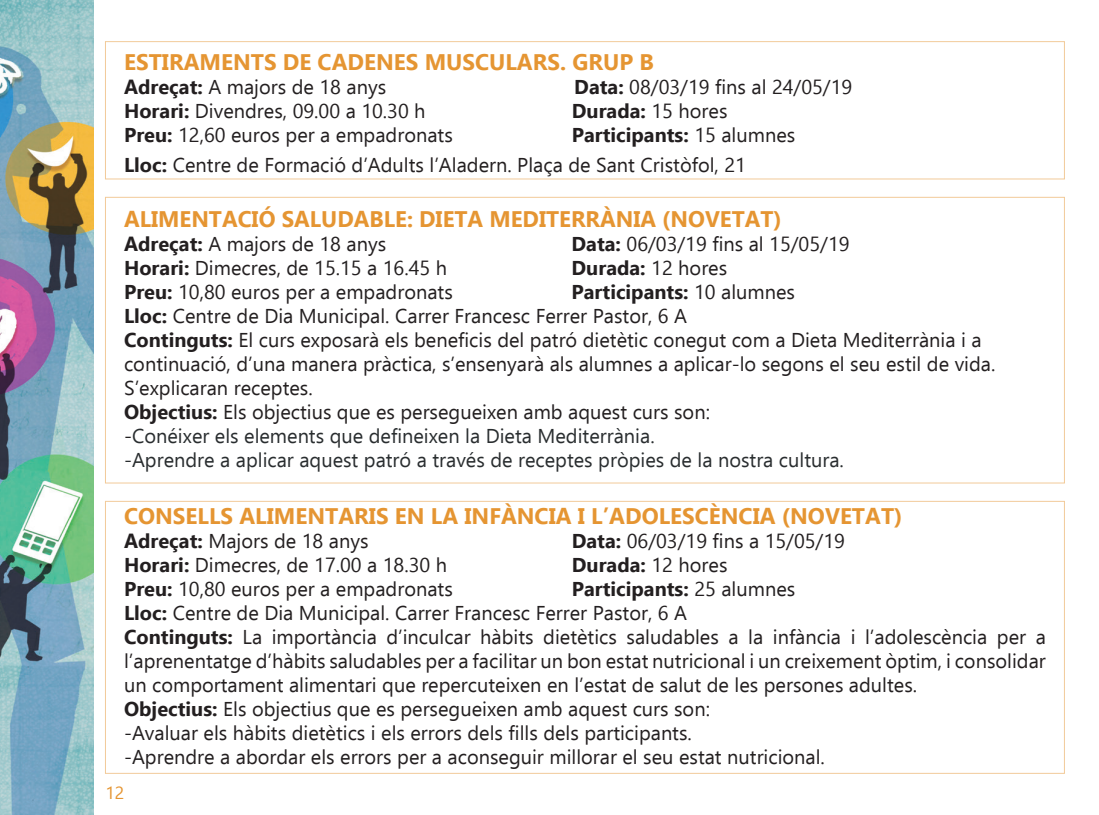
<style>
.page{position:relative;width:1099px;height:815px;background:#fff}
.page>*{position:absolute;margin:0;border:0;box-sizing:border-box;transform-origin:0 0}
.t1{font:700 22.5px "Ebrima";color:#e59532}
.t2{font:20px/24px "Ebrima";color:#231f20}
.t3{font:700 20px "Ebrima";color:#231f20}
.t4{font:17.5px "Ebrima";color:#e59532}
.s1{font-weight:700}
.s2{font-weight:400}
.s3{color:#292d2f}
</style>
<div class="page">
<img style="left:0;top:0;width:94px;height:815px">
<p class="t1" style="left:124px;top:45px;width:531px">ESTIRAMENTS DE CADENES MUSCULARS. GRUP B</p>
<p class="t2" style="left:124px;top:74px;width:263px"><span class="s1">Adreçat:</span> A majors de 18 anys</p>
<p class="t2" style="left:574px;top:74px;width:279px"><span class="s1">Data:</span> 08/03/19 fins al 24/05/19</p>
<p class="t2" style="left:124px;top:98px;width:303px"><span class="s1">Horari:</span> Divendres, 09.00 a 10.30 h</p>
<p class="t3" style="left:572px;top:96px;width:157px">Durada: <span class="s2">15 hores</span></p>
<p class="t2" style="left:124px;top:122px;width:330px"><span class="s1">Preu:</span> 12,60 euros per a empadronats</p>
<p class="t2" style="left:124px;top:119px;width:672px;line-height:30px;text-indent:448px"><span class="s1">Participants:</span> 15 alumnes<br><span class="s1">Lloc:</span> Centre de Formació d’Adults l’Aladern. Plaça de Sant Cristòfol, 21</p>
<p class="t1" style="left:124px;top:202px;width:659px">ALIMENTACIÓ SALUDABLE: DIETA MEDITERRÀNIA (NOVETAT)</p>
<p class="t2" style="left:124px;top:231px;width:263px"><span class="s1">Adreçat:</span> A majors de 18 anys</p>
<p class="t2" style="left:571px;top:231px;width:279px"><span class="s1">Data:</span> 06/03/19 fins al 15/05/19</p>
<p class="t2" style="left:124px;top:255px;width:324px"><span class="s1">Horari:</span> Dimecres, de 15.15 a 16.45 h</p>
<p class="t3" style="left:571px;top:253px;width:157px">Durada: <span class="s2">12 hores</span></p>
<p class="t2" style="left:124px;top:279px;width:330px"><span class="s1">Preu:</span> 10,80 euros per a empadronats</p>
<p class="t2" style="left:124px;top:279px;width:872px;text-indent:447px"><span class="s1">Participants:</span> 10 alumnes<br><span class="s1">Lloc:</span> Centre de Dia Municipal. Carrer Francesc Ferrer Pastor, 6 A<br><span class="s1">Continguts:</span> El curs exposarà els beneficis del patró dietètic conegut com a Dieta Mediterrània i a continuació, d’una manera pràctica, s’ensenyarà als alumnes a aplicar-lo segons el seu estil de vida.<br>S’explicaran receptes.<br><span class="s1">Objectius:</span> Els objectius que es persegueixen amb aquest curs son:<br>-<span class="s3">Conéixer els elements que defineixen la Dieta Mediterrània.<br>-Aprendre a aplicar aquest patró a través de receptes pròpies de la nostra cultura.</span></p>
<p class="t1" style="left:124px;top:499px;width:780px">CONSELLS ALIMENTARIS EN LA INFÀNCIA I L’ADOLESCÈNCIA (NOVETAT)</p>
<p class="t2" style="left:124px;top:528px;width:246px"><span class="s1">Adreçat:</span> Majors de 18 anys</p>
<p class="t2" style="left:572px;top:528px;width:275px"><span class="s1">Data:</span> 06/03/19 fins a 15/05/19</p>
<p class="t2" style="left:124px;top:552px;width:324px"><span class="s1">Horari:</span> Dimecres, de 17.00 a 18.30 h</p>
<p class="t3" style="left:572px;top:550px;width:157px">Durada: <span class="s2">12 hores</span></p>
<p class="t2" style="left:124px;top:576px;width:330px"><span class="s1">Preu:</span> 10,80 euros per a empadronats</p>
<p class="t2" style="left:124px;top:576px;width:923px;text-indent:448px"><span class="s1">Participants:</span> 25 alumnes<br><span class="s1">Lloc:</span> Centre de Dia Municipal. Carrer Francesc Ferrer Pastor, 6 A<br><span class="s1">Continguts:</span> La importància d’inculcar hàbits dietètics saludables a la infància i l’adolescència per a l’aprenentatge d’hàbits saludables per a facilitar un bon estat nutricional i un creixement òptim, i consolidar un comportament alimentari que repercuteixen en l’estat de salut de les persones adultes.<br><span class="s1">Objectius:</span> Els objectius que es persegueixen amb aquest curs son:<br>-Avaluar els hàbits dietètics i els errors dels fills dels participants.<br>-Aprendre a abordar els errors per a aconseguir millorar el seu estat nutricional.</p>
<p class="t4" style="left:70px;top:781px;width:56px">12 12</p>
</div>
